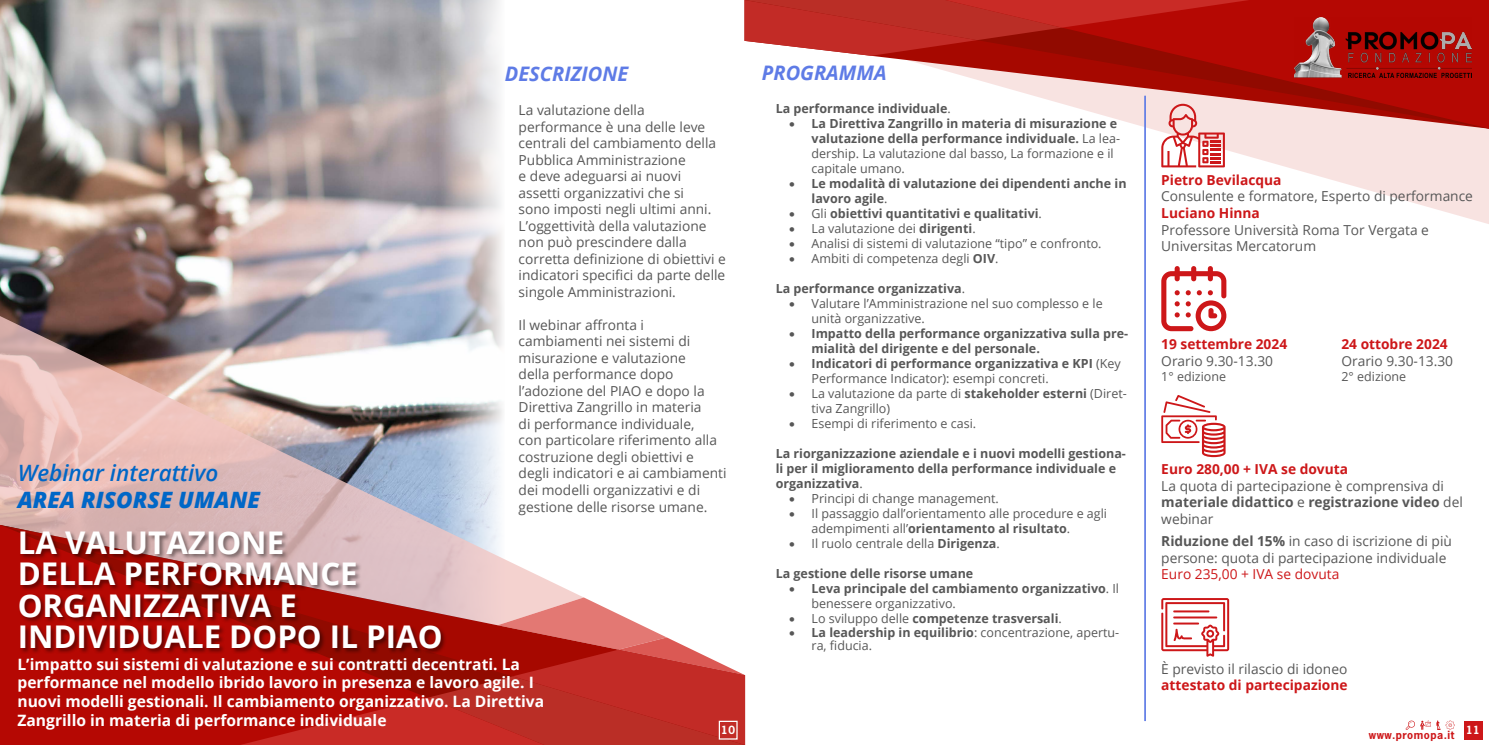
<style>
.page{position:relative;width:1489px;height:745px;background:#fff}
.page>*{position:absolute;margin:0;border:0;box-sizing:border-box;transform-origin:0 0}
.t1{font:700 31.25px/31.2px "Open Sans";color:#fff}
.t2{font:italic 600 22.5px "Open Sans";color:#0067c7}
.t3{font:italic 800 22.5px "Open Sans";color:#0067c7}
.t4{font:italic 700 20px "Open Sans";color:#5e7be6}
.t5{font:700 15.62px/18.8px "Open Sans";color:#fff}
.t6{font:13.75px/16.5px "Open Sans";color:#575757}
.t7{font:700 13.75px "Open Sans";color:#cd1719}
.t8{font:13.75px "Open Sans";color:#cd1719}
.t9{font:700 12.5px/15px "Open Sans";color:#575757}
.t10{font:12.5px/15px "Open Sans";color:#575757}
.t11{font:700 10.62px "News Gothic Std";letter-spacing:.05em;color:#cd1719}
.t12{font:700 10.62px "News Gothic Std";color:#fff}
.s1{font-weight:400}
.s2{font-weight:700}
</style>
<div class="page">
<svg style="left:1145px;top:129px;width:343px;height:95px;fill:#f8e3e7"></svg>
<svg style="left:873px;top:56px;width:72px;height:15px"></svg>
<svg style="left:945px;top:0;width:543px;height:129px"></svg>
<svg style="left:744px;top:0;width:505px;height:56px"></svg>
<img style="left:0;top:0;width:503px;height:316px">
<img style="left:0;top:316px;width:503px;height:208px">
<svg style="left:0;top:524px;width:544px;height:220px;fill:#b50803"></svg>
<svg style="left:240px;top:597px;width:505px;height:147px"></svg>
<img style="left:1293px;top:17px;width:177px;height:60px">
<div style="left:718px;top:720px;width:19px;height:19px;border:1px solid #fff"></div>
<div style="left:1463px;top:720px;width:18px;height:18px;background:#cd1719"></div>
<svg style="left:1405px;top:720px;width:49px;height:9px"></svg>
<div style="left:19px;top:530px;width:428px;height:123px;background:#000;opacity:.45"></div>
<svg style="left:1161px;top:104px;width:63px;height:63px"></svg>
<svg style="left:1161px;top:266px;width:65px;height:65px"></svg>
<svg style="left:1161px;top:395px;width:64px;height:62px"></svg>
<svg style="left:1161px;top:598px;width:68px;height:58px"></svg>
<hr style="left:1144px;top:96px;width:1px;height:624px;background:#5e7be6">
<h3 class="t4" style="left:505px;top:59px;width:125px">DESCRIZIONE</h3>
<p class="t6" style="left:518px;top:101px;width:209px">La valutazione della performance è una delle leve centrali del cambiamento della<br>Pubblica Amministrazione<br>e deve adeguarsi ai nuovi assetti organizzativi che si<br>sono imposti negli ultimi anni.<br>L’oggettività della valutazione non può prescindere dalla corretta definizione di obiettivi e indicatori specifici da parte delle singole Amministrazioni.</p>
<p class="t6" style="left:518px;top:316px;width:209px">Il webinar affronta i cambiamenti nei sistemi di misurazione e valutazione<br>della performance dopo l’adozione del PIAO e dopo la<br>Direttiva Zangrillo in materia<br>di performance individuale,<br>con particolare riferimento alla costruzione degli obiettivi e degli indicatori e ai cambiamenti dei modelli organizzativi e di gestione delle risorse umane.</p>
<h2 class="t2" style="left:18px;top:457px;width:202px">Webinar interattivo</h2>
<h2 class="t3" style="left:18px;top:482px;width:244px">AREA RISORSE UMANE</h2>
<h1 class="t1" style="left:18px;top:526px;width:426px">LA VALUTAZIONE<br>DELLA PERFORMANCE<br>ORGANIZZATIVA E<br>INDIVIDUALE DOPO IL PIAO</h1>
<p class="t5" style="left:17px;top:653px;width:528px">L’impatto sui sistemi di valutazione e sui contratti decentrati. La performance nel modello ibrido lavoro in presenza e lavoro agile. I nuovi modelli gestionali. Il cambiamento organizzativo. La Direttiva Zangrillo in materia di performance individuale</p>
<p class="t12" style="left:721px;top:722px;width:15px">10</p>
<h3 class="t4" style="left:762px;top:58px;width:126px">PROGRAMMA</h3>
<p class="t9" style="left:775px;top:100px;width:177px">La performance individuale<span class="s1">.</span></p>
<p class="t9" style="left:811px;top:115px;width:310px;text-indent:-22px">• La Direttiva Zangrillo in materia di misurazione e valutazione della performance individuale. <span class="s1">La lea&shy;dership. La valutazione dal basso, La formazione e il capitale umano.</span></p>
<p class="t9" style="left:811px;top:175px;width:316px;text-indent:-22px">• Le modalità di valutazione dei dipendenti anche in lavoro agile<span class="s1">.</span></p>
<p class="t9" style="left:789px;top:205px;width:254px">• <span class="s1">Gli</span> obiettivi quantitativi e qualitativi<span class="s1">.</span></p>
<p class="t10" style="left:789px;top:220px;width:188px">• La valutazione dei <span class="s2">dirigenti</span>.</p>
<p class="t10" style="left:789px;top:235px;width:314px">• Analisi di sistemi di valutazione “tipo” e confronto.</p>
<p class="t10" style="left:789px;top:250px;width:211px">• Ambiti di competenza degli <span class="s2">OIV</span>.</p>
<p class="t9" style="left:775px;top:280px;width:191px">La performance organizzativa<span class="s1">.</span></p>
<p class="t10" style="left:811px;top:295px;width:292px;text-indent:-22px">• Valutare l’Amministrazione nel suo complesso e le unità organizzative.</p>
<p class="t9" style="left:811px;top:325px;width:318px;text-indent:-22px">• Impatto della performance organizzativa sulla pre&shy;mialità del dirigente e del personale.</p>
<p class="t10" style="left:811px;top:355px;width:311px;text-indent:-22px">• <span class="s2">Indicatori di performance organizzativa e KPI</span> (Key<br>Performance Indicator): esempi concreti.</p>
<p class="t10" style="left:811px;top:385px;width:317px;text-indent:-22px">• La valutazione da parte di <span class="s2">stakeholder esterni</span> (Diret&shy;tiva Zangrillo)</p>
<p class="t10" style="left:789px;top:415px;width:189px">• Esempi di riferimento e casi.</p>
<p class="t9" style="left:775px;top:445px;width:352px">La riorganizzazione aziendale e i nuovi modelli gestiona&shy;li per il miglioramento della performance individuale e organizzativa<span class="s1">.</span></p>
<p class="t10" style="left:789px;top:490px;width:211px">• Principi di change management.</p>
<p class="t10" style="left:811px;top:505px;width:297px;text-indent:-22px">• Il passaggio dall’orientamento alle procedure e agli adempimenti all’<span class="s2">orientamento al risultato</span>.</p>
<p class="t10" style="left:789px;top:535px;width:212px">• Il ruolo centrale della <span class="s2">Dirigenza</span>.</p>
<p class="t9" style="left:775px;top:565px;width:199px">La gestione delle risorse umane</p>
<p class="t9" style="left:811px;top:580px;width:309px;text-indent:-22px">• Leva principale del cambiamento organizzativo<span class="s1">. Il benessere organizzativo.</span></p>
<p class="t9" style="left:789px;top:610px;width:274px">• <span class="s1">Lo sviluppo delle</span> competenze trasversali<span class="s1">.</span></p>
<p class="t10" style="left:811px;top:624px;width:309px;line-height:13.5px;text-indent:-22px">• <span class="s2">La leadership in equilibrio</span>: concentrazione, apertu&shy;ra, fiducia.</p>
<p class="t7" style="left:1161px;top:170px;width:122px">Pietro Bevilacqua</p>
<p class="t6" style="left:1161px;top:188px;width:313px">Consulente e formatore, Esperto di performance</p>
<p class="t7" style="left:1161px;top:203px;width:100px">Luciano Hinna</p>
<p class="t6" style="left:1161px;top:221px;width:269px">Professore Università Roma Tor Vergata e<br>Universitas Mercatorum</p>
<p class="t7" style="left:1161px;top:334px;width:127px">19 settembre 2024</p>
<p class="t7" style="left:1341px;top:334px;width:108px">24 ottobre 2024</p>
<p class="t6" style="left:1161px;top:352px;width:113px">Orario 9.30-13.30</p>
<p class="t6" style="left:1341px;top:352px;width:113px">Orario 9.30-13.30</p>
<p class="t10" style="left:1161px;top:368px;width:66px">1° edizione</p>
<p class="t10" style="left:1341px;top:368px;width:66px">2° edizione</p>
<p class="t7" style="left:1161px;top:459px;width:188px">Euro 280,00 + IVA se dovuta</p>
<p class="t6" style="left:1161px;top:476px;width:303px">La quota di partecipazione è comprensiva di <span class="s2">materiale didattico</span> e <span class="s2">registrazione video</span> del webinar</p>
<p class="t6" style="left:1161px;top:532px;width:292px"><span class="s2">Riduzione del 15%</span> in caso di iscrizione di più persone: quota di partecipazione individuale</p>
<p class="t8" style="left:1161px;top:564px;width:179px">Euro 235,00 + IVA se dovuta</p>
<p class="t6" style="left:1161px;top:660px;width:187px">È previsto il rilascio di idoneo</p>
<p class="t7" style="left:1161px;top:675px;width:188px">attestato di partecipazione</p>
<p class="t11" style="left:1368px;top:727px;width:87px">www.promopa.it</p>
<p class="t12" style="left:1465px;top:722px;width:15px">11</p>
</div>
